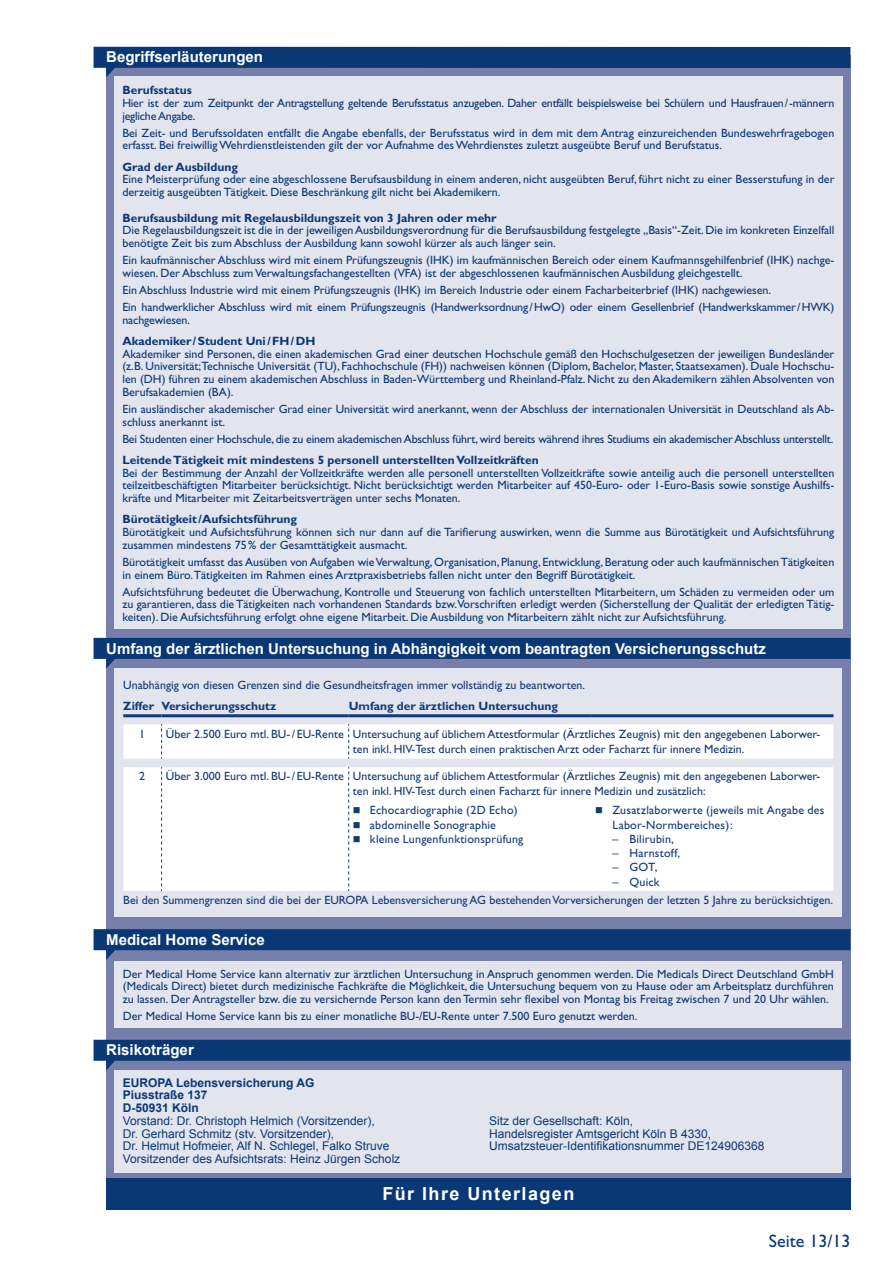
<style>
.page{position:relative;width:893px;height:1263px;background:#fff}
.page>*{position:absolute;margin:0;border:0;box-sizing:border-box;transform-origin:0 0}
.t1{font:700 18px "Arial";letter-spacing:.08em;color:#fff}
.t2{font:18px "Gill Sans";color:#0a3875}
.t3{font:700 15px "Arial";color:#fff}
.t4{font:12px/12.8px "Gill Sans";color:#0a3875}
.t5{font:12px/15px "Gill Sans";color:#133976}
.t6{font:12px/12.8px "Gill Sans";letter-spacing:-.02em;color:#0a3875}
.t7{font:12px/12.8px "Arial";color:#0a3875}
.t8{font:700 12px "Gill Sans";color:#0a3875}
.t9{font:12px/14.2px "Gill Sans";letter-spacing:.02em;color:#133976}
.t10{font:700 12px "Gill Sans";color:#133976}
.t11{font:700 12px/12.8px "Arial";color:#0a3875}
</style>
<div class="page">
<div style="left:106px;top:55px;width:744px;height:1127px;background:#757fa9"></div>
<div style="left:114px;top:77px;width:728px;height:552px;background:#e2e4ee"></div>
<svg style="left:94px;top:47px;width:756px;height:31px"></svg>
<svg style="left:94px;top:929px;width:756px;height:31px"></svg>
<div style="left:115px;top:961px;width:727px;height:67px;background:#e2e4ee"></div>
<div style="left:115px;top:1070px;width:727px;height:102px;background:#e2e4ee"></div>
<svg style="left:94px;top:1040px;width:756px;height:30px"></svg>
<div style="left:115px;top:669px;width:727px;height:248px;background:#e2e4ee"></div>
<svg style="left:94px;top:638px;width:756px;height:31px"></svg>
<div style="left:106px;top:1178px;width:744px;height:32px;background:#0a3875"></div>
<div style="left:123px;top:724px;width:710px;height:167px;background:#fff"></div>
<hr style="left:123px;top:714px;width:39px;height:3px;background:#133976">
<hr style="left:162px;top:714px;width:187px;height:3px;background:#133976">
<hr style="left:349px;top:714px;width:242px;height:3px;background:#133976">
<hr style="left:591px;top:714px;width:242px;height:3px;background:#133976">
<svg style="left:161px;top:724px;width:1px;height:35px"></svg>
<svg style="left:348px;top:724px;width:1px;height:35px"></svg>
<svg style="left:161px;top:767px;width:1px;height:124px"></svg>
<svg style="left:348px;top:767px;width:1px;height:124px"></svg>
<p class="t3" style="left:106px;top:47px;width:158px">Begriffserläuterungen</p>
<p class="t8" style="left:122px;top:83px;width:71px">Berufsstatus</p>
<p class="t6" style="left:122px;top:96px;width:713px">Hier ist der zum Zeitpunkt der Antragstellung geltende Berufsstatus anzugeben. Daher entfällt beispielsweise bei Schülern und Hausfrauen/-männern jegliche Angabe.</p>
<p class="t4" style="left:122px;top:126px;width:713px">Bei Zeit- und Berufssoldaten entfällt die Angabe ebenfalls, der Berufsstatus wird in dem mit dem Antrag einzureichenden Bundeswehrfragebogen erfasst. Bei freiwillig Wehrdienstleistenden gilt der vor Aufnahme des Wehrdienstes zuletzt ausgeübte Beruf und Berufstatus.</p>
<p class="t8" style="left:122px;top:159px;width:117px">Grad der Ausbildung</p>
<p class="t4" style="left:122px;top:173px;width:713px">Eine Meisterprüfung oder eine abgeschlossene Berufsausbildung in einem anderen, nicht ausgeübten Beruf, führt nicht zu einer Besserstufung in der derzeitig ausgeübten Tätigkeit. Diese Beschränkung gilt nicht bei Akademikern.</p>
<p class="t8" style="left:122px;top:210px;width:376px">Berufsausbildung mit Regelausbildungszeit von 3 Jahren oder mehr</p>
<p class="t4" style="left:122px;top:224px;width:713px">Die Regelausbildungszeit ist die in der jeweiligen Ausbildungsverordnung für die Berufsausbildung festgelegte „Basis“-Zeit. Die im konkreten Einzelfall benötigte Zeit bis zum Abschluss der Ausbildung kann sowohl kürzer als auch länger sein.</p>
<p class="t4" style="left:122px;top:254px;width:713px">Ein kaufmännischer Abschluss wird mit einem Prüfungszeugnis (IHK) im kaufmännischen Bereich oder einem Kaufmannsgehilfenbrief (IHK) nachge&shy;wiesen. Der Abschluss zum Verwaltungsfachangestellten (VFA) ist der abgeschlossenen kaufmännischen Ausbildung gleichgestellt.</p>
<p class="t4" style="left:122px;top:281px;width:713px;line-height:17px">Ein Abschluss Industrie wird mit einem Prüfungszeugnis (IHK) im Bereich Industrie oder einem Facharbeiterbrief (IHK) nachgewiesen.<br>Ein handwerklicher Abschluss wird mit einem Prüfungszeugnis (Handwerksordnung/HwO) oder einem Gesellenbrief (Handwerkskammer/HWK)</p>
<p class="t4" style="left:122px;top:313px;width:69px">nachgewiesen.</p>
<p class="t8" style="left:122px;top:334px;width:195px">Akademiker /Student Uni/FH/DH</p>
<p class="t4" style="left:122px;top:347px;width:713px;text-align:justify">Akademiker sind Personen, die einen akademischen Grad einer deutschen Hochschule gemäß den Hochschulgesetzen der jeweiligen Bundesländer (z.B. Universität;Technische Universität (TU), Fachhochschule (FH)) nachweisen können (Diplom, Bachelor, Master, Staatsexamen). Duale Hochschu&shy;len (DH) führen zu einem akademischen Abschluss in Baden-Württemberg und Rheinland-Pfalz. Nicht zu den Akademikern zählen Absolventen von Berufsakademien (BA).</p>
<p class="t4" style="left:122px;top:402px;width:713px">Ein ausländischer akademischer Grad einer Universität wird anerkannt, wenn der Abschluss der internationalen Universität in Deutschland als Ab&shy;schluss anerkannt ist.</p>
<p class="t6" style="left:122px;top:432px;width:712px">Bei Studenten einer Hochschule, die zu einem akademischen Abschluss führt, wird bereits während ihres Studiums ein akademischer Abschluss unterstellt.</p>
<p class="t8" style="left:122px;top:453px;width:418px">Leitende Tätigkeit mit mindestens 5 personell unterstellten Vollzeitkräften</p>
<p class="t4" style="left:122px;top:466px;width:713px;text-align:justify">Bei der Bestimmung der Anzahl der Vollzeitkräfte werden alle personell unterstellten Vollzeitkräfte sowie anteilig auch die personell unterstellten teilzeitbeschäftigten Mitarbeiter berücksichtigt. Nicht berücksichtigt werden Mitarbeiter auf 450‑Euro- oder 1‑Euro‑Basis sowie sonstige Aushilfs&shy;kräfte und Mitarbeiter mit Zeitarbeitsverträgen unter sechs Monaten.</p>
<p class="t8" style="left:122px;top:512px;width:176px">Bürotätigkeit /Aufsichtsführung</p>
<p class="t4" style="left:122px;top:526px;width:713px">Bürotätigkeit und Aufsichtsführung können sich nur dann auf die Tarifierung auswirken, wenn die Summe aus Bürotätigkeit und Aufsichtsführung zusammen mindestens 75% der Gesamttätigkeit ausmacht.</p>
<p class="t4" style="left:122px;top:555px;width:713px">Bürotätigkeit umfasst das Ausüben von Aufgaben wie Verwaltung, Organisation, Planung, Entwicklung, Beratung oder auch kaufmännischen Tätigkeiten in einem Büro.Tätigkeiten im Rahmen eines Arztpraxisbetriebs fallen nicht unter den Begriff Bürotätigkeit.</p>
<p class="t4" style="left:122px;top:585px;width:713px;text-align:justify">Aufsichtsführung bedeutet die Überwachung, Kontrolle und Steuerung von fachlich unterstellten Mitarbeitern, um Schäden zu vermeiden oder um zu garantieren, dass die Tätigkeiten nach vorhandenen Standards bzw.Vorschriften erledigt werden (Sicherstellung der Qualität der erledigten Tätig&shy;keiten). Die Aufsichtsführung erfolgt ohne eigene Mitarbeit. Die Ausbildung von Mitarbeitern zählt nicht zur Aufsichtsführung.</p>
<p class="t3" style="left:106px;top:638px;width:661px">Umfang der ärztlichen Untersuchung in Abhängigkeit vom beantragten Versicherungsschutz</p>
<p class="t5" style="left:123px;top:678px;width:463px">Unabhängig von diesen Grenzen sind die Gesundheitsfragen immer vollständig zu beantworten.</p>
<p class="t10" style="left:123px;top:699px;width:154px">Ziffer Versicherungsschutz</p>
<p class="t10" style="left:349px;top:699px;width:211px">Umfang der ärztlichen Untersuchung</p>
<p class="t5" style="left:139px;top:726px;width:7px">1</p>
<p class="t5" style="left:353px;top:726px;width:469px;text-indent:-187px">Über 2.500 Euro mtl. BU-/ EU-Rente Untersuchung auf üblichem Attestformular (Ärztliches Zeugnis) mit den angegebenen Laborwer&shy;ten inkl. HIV-Test durch einen praktischen Arzt oder Facharzt für innere Medizin.</p>
<p class="t5" style="left:139px;top:769px;width:7px">2</p>
<p class="t5" style="left:353px;top:769px;width:469px;line-height:14.4px;text-indent:-187px">Über 3.000 Euro mtl. BU-/ EU-Rente Untersuchung auf üblichem Attestformular (Ärztliches Zeugnis) mit den angegebenen Laborwer&shy;ten inkl. HIV-Test durch einen Facharzt für innere Medizin und zusätzlich:</p>
<p class="t5" style="left:353px;top:803px;width:166px">■ Echocardiographie (2D Echo)</p>
<p class="t5" style="left:353px;top:817px;width:145px">■ abdominelle Sonographie</p>
<p class="t5" style="left:353px;top:831px;width:172px">■ kleine Lungenfunktionsprüfung</p>
<p class="t9" style="left:612px;top:803px;width:214px;text-indent:-17px">■ Zusatzlaborwerte (jeweils mit Angabe des<br>Labor-Normbereiches):</p>
<p class="t5" style="left:612px;top:831px;width:63px">– Bilirubin,</p>
<p class="t9" style="left:612px;top:846px;width:69px">– Harnstoff,</p>
<p class="t5" style="left:612px;top:860px;width:47px">– GOT,</p>
<p class="t5" style="left:123px;top:872px;width:711px;line-height:18.8px;text-indent:489px">– Quick<br>Bei den Summengrenzen sind die bei der EUROPA Lebensversicherung AG bestehenden Vorversicherungen der letzten 5 Jahre zu berücksichtigen.</p>
<p class="t3" style="left:106px;top:929px;width:160px">Medical Home Service</p>
<p class="t4" style="left:123px;top:967px;width:713px;text-align:justify">Der Medical Home Service kann alternativ zur ärztlichen Untersuchung in Anspruch genommen werden. Die Medicals Direct Deutschland GmbH (Medicals Direct) bietet durch medizinische Fachkräfte die Möglichkeit, die Untersuchung bequem von zu Hause oder am Arbeitsplatz durchführen zu lassen. Der Antragsteller bzw. die zu versichernde Person kann den Termin sehr flexibel von Montag bis Freitag zwischen 7 und 20 Uhr wählen.</p>
<p class="t4" style="left:123px;top:1010px;width:516px">Der Medical Home Service kann bis zu einer monatliche BU-/EU-Rente unter 7.500 Euro genutzt werden.</p>
<p class="t3" style="left:106px;top:1040px;width:89px">Risikoträger</p>
<p class="t11" style="left:123px;top:1076px;width:193px">EUROPA Lebensversicherung AG<br>Piusstraße 137<br>D-50931 Köln</p>
<p class="t7" style="left:123px;top:1114px;width:279px">Vorstand: Dr. Christoph Helmich (Vorsitzender),<br>Dr. Gerhard Schmitz (stv. Vorsitzender),<br>Dr. Helmut Hofmeier, Alf N. Schlegel, Falko Struve Vorsitzender des Aufsichtsrats: Heinz Jürgen Scholz</p>
<p class="t7" style="left:489px;top:1114px;width:277px">Sitz der Gesellschaft: Köln,<br>Handelsregister Amtsgericht Köln B 4330,<br>Umsatzsteuer-Identifikationsnummer DE124906368</p>
<h1 class="t1" style="left:382px;top:1182px;width:193px">Für Ihre Unterlagen</h1>
<h1 class="t2" style="left:769px;top:1230px;width:83px">Seite 13/13</h1>
</div>
